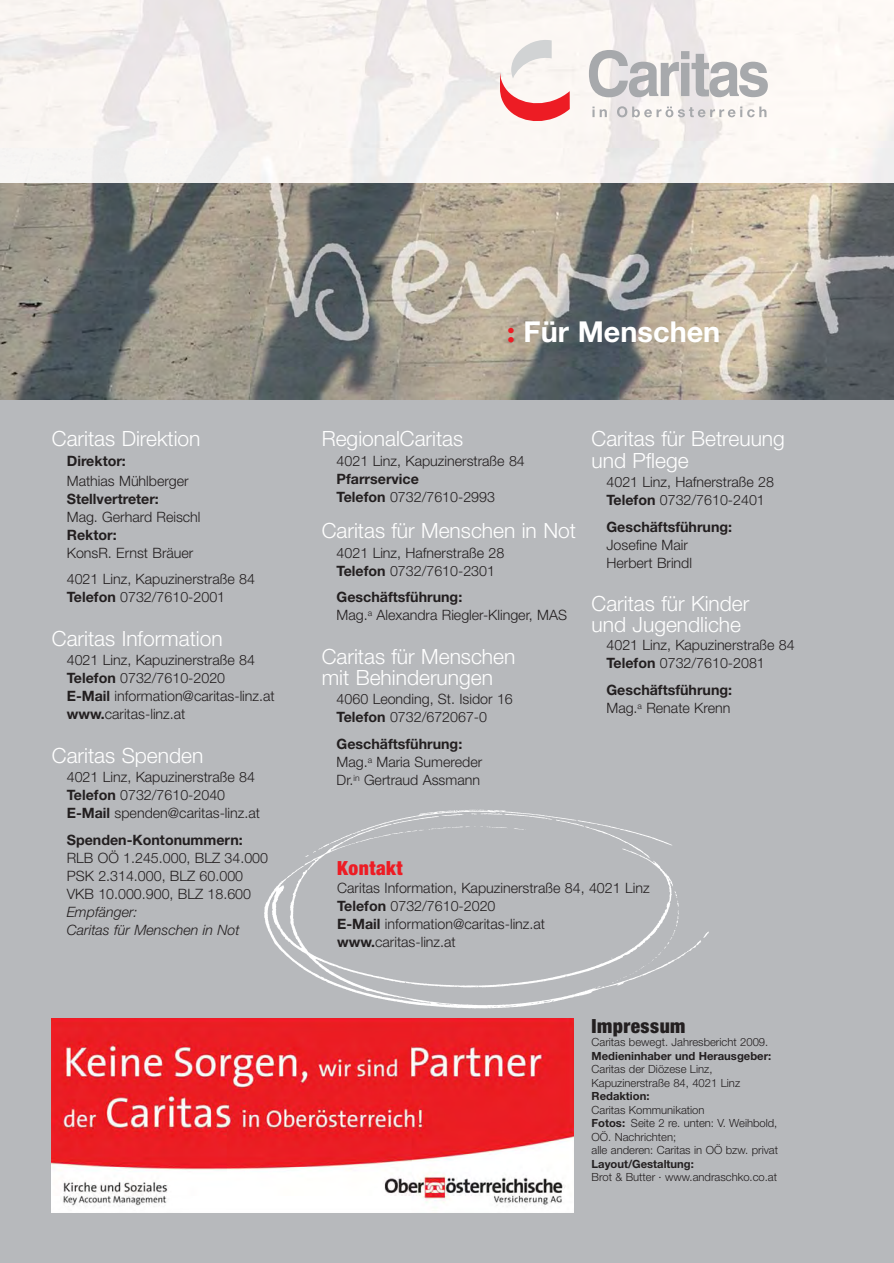
<style>
.page{position:relative;width:894px;height:1263px;background:#fff}
.page>*{position:absolute;margin:0;border:0;box-sizing:border-box;transform-origin:0 0}
.t1{font:700 28.8px "Helvetica Neue";color:#fff}
.t2{font:300 21px/21px "Helvetica Neue";color:#fff}
.t3{font:900 condensed 19.5px "Helvetica Neue";letter-spacing:.025em;color:#231f20}
.t4{font:900 condensed 19.5px "Helvetica Neue";letter-spacing:.025em;color:#ed1c24}
.t5{font:300 14.25px/18px "Helvetica Neue";color:#231f20}
.t6{font:700 14.25px/18px "Helvetica Neue";color:#231f20}
.t7{font:italic 300 14.25px/18px "Helvetica Neue";color:#231f20}
.t8{font:300 11.25px/13.5px "Helvetica Neue";color:#231f20}
.t9{font:700 11.25px "Helvetica Neue";color:#231f20}
.s1{font-weight:700}
.s2{font-family:"Officina Sans Std";color:#ed1c24}
.s3{font-weight:300}
</style>
<div class="page">
<div style="left:0;top:399px;width:893px;height:863px;background:#b7b9bc"></div>
<img style="left:52px;top:1018px;width:521px;height:194px">
<div style="left:234px;top:798px;width:496px;height:215px;background:#b7b9bc"></div>
<img style="left:0;top:183px;width:251px;height:216px">
<img style="left:0;top:0;width:893px;height:149px">
<svg style="left:592px;top:107px;width:14px;height:10px"></svg>
<svg style="left:616px;top:106px;width:150px;height:11px"></svg>
<svg style="left:588px;top:50px;width:179px;height:47px"></svg>
<svg style="left:500px;top:39px;width:69px;height:87px"></svg>
<img style="left:251px;top:149px;width:642px;height:250px">
<h2 class="t2" style="left:52px;top:430px;width:150px">Caritas Direktion</h2>
<p class="t6" style="left:67px;top:453px;width:61px">Direktor:</p>
<p class="t5" style="left:67px;top:473px;width:123px">Mathias Mühlberger</p>
<p class="t6" style="left:67px;top:491px;width:94px">Stellvertreter:</p>
<p class="t5" style="left:67px;top:509px;width:135px">Mag. Gerhard Reischl</p>
<p class="t6" style="left:67px;top:527px;width:51px">Rektor:</p>
<p class="t5" style="left:67px;top:540px;width:190px;line-height:26.5px">KonsR. Ernst Bräuer<br>4021 Linz, Kapuzinerstraße 84</p>
<p class="t5" style="left:67px;top:589px;width:160px"><span class="s1">Telefon</span> 0732/7610-2001</p>
<h2 class="t2" style="left:52px;top:629px;width:172px">Caritas Information</h2>
<p class="t5" style="left:67px;top:652px;width:209px">4021 Linz, Kapuzinerstraße 84<br><span class="s1">Telefon</span> 0732/7610-2020<br><span class="s1">E-Mail</span> information@caritas-linz.at <span class="s1">www.</span>caritas-linz.at</p>
<h2 class="t2" style="left:52px;top:746px;width:153px">Caritas Spenden</h2>
<p class="t5" style="left:67px;top:769px;width:195px">4021 Linz, Kapuzinerstraße 84<br><span class="s1">Telefon</span> 0732/7610-2040<br><span class="s1">E-Mail</span> spenden@caritas-linz.at</p>
<p class="t6" style="left:67px;top:832px;width:177px">Spenden-Kontonummern:</p>
<p class="t5" style="left:67px;top:850px;width:203px">RLB OÖ 1.245.000, BLZ 34.000<br>PSK 2.314.000, BLZ 60.000<br>VKB 10.000.900, BLZ 18.600</p>
<p class="t7" style="left:67px;top:903px;width:174px">Empfänger:<br>Caritas für Menschen in Not</p>
<h1 class="t1" style="left:506px;top:321px;width:215px"><span class="s2">:</span> Für Menschen</h1>
<h2 class="t2" style="left:322px;top:430px;width:143px">RegionalCaritas</h2>
<p class="t5" style="left:336px;top:453px;width:190px">4021 Linz, Kapuzinerstraße 84</p>
<p class="t6" style="left:336px;top:471px;width:160px">Pfarrservice<br>Telefon <span class="s3">0732/7610-2993</span></p>
<h2 class="t2" style="left:322px;top:522px;width:256px">Caritas für Menschen in Not</h2>
<p class="t5" style="left:336px;top:545px;width:169px">4021 Linz, Hafnerstraße 28<br><span class="s1">Telefon</span> 0732/7610-2301</p>
<p class="t5" style="left:336px;top:589px;width:232px"><span class="s1">Geschäftsführung:<br></span>Mag.<sup>a</sup> Alexandra Riegler-Klinger, MAS</p>
<h2 class="t2" style="left:322px;top:647px;width:195px">Caritas für Menschen mit Behinderungen</h2>
<p class="t5" style="left:336px;top:691px;width:178px">4060 Leonding, St. Isidor 16<br><span class="s1">Telefon</span> 0732/672067-0</p>
<p class="t5" style="left:336px;top:736px;width:147px"><span class="s1">Geschäftsführung:<br></span>Mag.<sup>a</sup> Maria Sumereder<br>Dr.<sup>in</sup> Gertraud Assmann</p>
<h2 class="t2" style="left:591px;top:430px;width:195px">Caritas für Betreuung und Pflege</h2>
<p class="t5" style="left:606px;top:474px;width:169px">4021 Linz, Hafnerstraße 28<br><span class="s1">Telefon</span> 0732/7610-2401</p>
<p class="t6" style="left:606px;top:519px;width:127px">Geschäftsführung:</p>
<p class="t5" style="left:606px;top:537px;width:87px">Josefine Mair<br>Herbert Brindl</p>
<h2 class="t2" style="left:591px;top:595px;width:159px">Caritas für Kinder und Jugendliche</h2>
<p class="t5" style="left:606px;top:637px;width:190px">4021 Linz, Kapuzinerstraße 84<br><span class="s1">Telefon</span> 0732/7610-2081</p>
<p class="t6" style="left:606px;top:682px;width:127px">Geschäftsführung:<br><span class="s3">Mag.</span><sup>a</sup> <span class="s3">Renate Krenn</span></p>
<h3 class="t4" style="left:337px;top:861px;width:67px">Kontakt</h3>
<p class="t5" style="left:337px;top:880px;width:314px">Caritas Information, Kapuzinerstraße 84, 4021 Linz <span class="s1">Telefon</span> 0732/7610-2020<br><span class="s1">E-Mail</span> information@caritas-linz.at <span class="s1">www.</span>caritas-linz.at</p>
<h3 class="t3" style="left:591px;top:1018px;width:95px">Impressum</h3>
<p class="t8" style="left:591px;top:1036px;width:178px">Caritas bewegt. Jahresbericht 2009.</p>
<p class="t9" style="left:591px;top:1051px;width:181px">Medieninhaber und Herausgeber:</p>
<p class="t8" style="left:591px;top:1063px;width:150px">Caritas der Diözese Linz,<br>Kapuzinerstraße 84, 4021 Linz</p>
<p class="t9" style="left:591px;top:1092px;width:59px">Redaktion:</p>
<p class="t8" style="left:591px;top:1104px;width:188px">Caritas Kommunikation<br><span class="s1">Fotos:</span> Seite 2 re. unten: V. Weihbold,<br>OÖ. Nachrichten;<br>alle anderen: Caritas in OÖ bzw. privat</p>
<p class="t9" style="left:591px;top:1159px;width:104px">Layout/Gestaltung:</p>
<p class="t8" style="left:591px;top:1171px;width:187px">Brot &amp; Butter · www.andraschko.co.at</p>
</div>
